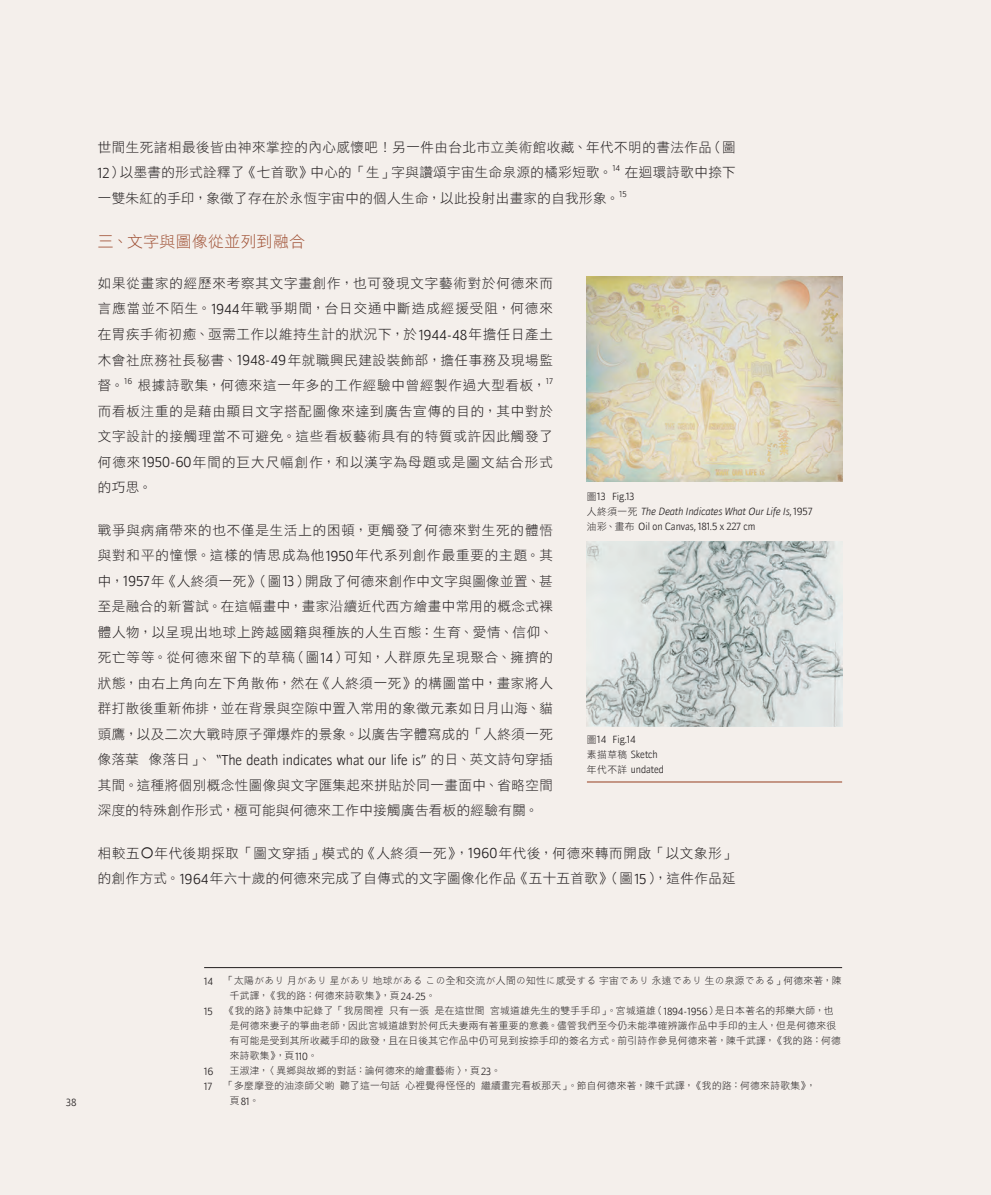
<style>
.page{position:relative;width:991px;height:1195px;background:#f4efeb}
.page>*{position:absolute;margin:0;border:0;box-sizing:border-box;transform-origin:0 0}
.t1{font:15.75px "DF Hei Std W3";letter-spacing:.03em;color:#a05236}
.t2{font:13.95px "Doradani Lt";color:#231f20}
.t3{font:13.5px/25.5px "DF Hei Std W3";letter-spacing:.035em;color:#231f20}
.t4{font:13.5px "DF Hei Std W3";letter-spacing:.055em;color:#231f20}
.t5{font:10.05px/15px "Doradani Lt";color:#231f20}
.t6{font:9.75px "DF Hei Std W3";letter-spacing:.03em;color:#231f20}
.t7{font:8.1px "Doradani Lt";letter-spacing:.035em;color:#231f20}
.s1{font-family:"Doradani Lt";font-size:13.95px}
.s2{font-family:"DF Hei Std W3";font-size:13.5px}
.s3{font-size:13.5px}
.s4{font-family:"C Hei HK";font-weight:800}
.s5{font-family:"DF Hei Std W3";font-size:9.75px}
.s6{font-style:italic}
.s7{font-family:"Doradani Lt";font-size:10.05px}
</style>
<div class="page">
<hr style="left:587px;top:781px;width:255px;height:1px;background:#a05236">
<img style="left:587px;top:277px;width:255px;height:205px">
<img style="left:587px;top:541px;width:255px;height:185px">
<hr style="left:204px;top:967px;width:638px;height:1px;background:#231f20">
<p class="t3" style="left:98px;top:134px;width:639px">世間生死諸相最後皆由神來掌控的內心感懷吧！另一件由台北市立美術館收藏、年代不明的書法作品（圖<br><span class="s1">12</span>）以墨書的形式詮釋了《七首歌》中心的「生」字與讚頌宇宙生命泉源的橘彩短歌。</p>
<p class="t7" style="left:613px;top:163px;width:9px">14</p>
<p class="t3" style="left:625px;top:160px;width:112px">在迴環詩歌中捺下</p>
<p class="t3" style="left:98px;top:185px;width:523px">一雙朱紅的手印，象徵了存在於永恆宇宙中的個人生命，以此投射出畫家的自我形象。</p>
<p class="t7" style="left:619px;top:189px;width:9px">15</p>
<p class="t1" style="left:98px;top:233px;width:209px">三、文字與圖像從並列到融合</p>
<p class="t3" style="left:98px;top:270px;width:457px;text-align:justify">如果從畫家的經歷來考察其文字畫創作，也可發現文字藝術對於何德來而言應當並不陌生。<span class="s1">1944</span>年戰爭期間，台日交通中斷造成經援受阻，何德來在胃疾手術初癒、亟需工作以維持生計的狀況下，於<span class="s1">1944-48</span>年擔任日產土木會社庶務社長秘書、<span class="s1">1948-49</span>年就職興民建設裝飾部，擔任事務及現場監督。</p>
<p class="t7" style="left:125px;top:376px;width:9px">16</p>
<p class="t4" style="left:138px;top:378px;width:410px">根據詩歌集，何德來這一年多的工作經驗中曾經製作過大型看板，</p>
<p class="t7" style="left:546px;top:376px;width:8px">17</p>
<p class="t3" style="left:98px;top:398px;width:457px;text-align:justify">而看板注重的是藉由顯目文字搭配圖像來達到廣告宣傳的目的，其中對於文字設計的接觸理當不可避免。這些看板藝術具有的特質或許因此觸發了何德來<span class="s1">1950-60</span>年間的巨大尺幅創作，和以漢字為母題或是圖文結合形式的巧思。</p>
<p class="t3" style="left:98px;top:517px;width:457px;text-align:justify">戰爭與病痛帶來的也不僅是生活上的困頓，更觸發了何德來對生死的體悟與對和平的憧憬。這樣的情思成為他<span class="s1">1950</span>年代系列創作最重要的主題。其中，<span class="s1">1957</span>年《人終須一死》（圖<span class="s1">13</span>）開啟了何德來創作中文字與圖像並置、甚至是融合的新嘗試。在這幅畫中，畫家沿續近代西方繪畫中常用的概念式裸體人物，以呈現出地球上跨越國籍與種族的人生百態：生育、愛情、信仰、死亡等等。從何德來留下的草稿（圖<span class="s1">14</span>）可知，人群原先呈現聚合、擁擠的狀態，由右上角向左下角散佈，然在《人終須一死》的構圖當中，畫家將人群打散後重新佈排，並在背景與空隙中置入常用的象徵元素如日月山海、貓頭鷹，以及二次大戰時原子彈爆炸的景象。以廣告字體寫成的「人終須一死</p>
<p class="t2" style="left:98px;top:751px;width:456px"><span class="s2">像落葉 像落日」、</span> <span class="s3">“</span>The death indicates what our life is<span class="s3">”</span> <span class="s2">的日、英文詩句穿插</span></p>
<p class="t3" style="left:98px;top:772px;width:457px">其間。這種將個別概念性圖像與文字匯集起來拼貼於同一畫面中、省略空間深度的特殊創作形式，極可能與何德來工作中接觸廣告看板的經驗有關。</p>
<p class="t3" style="left:98px;top:840px;width:639px">相較五<span class="s4">○</span>年代後期採取「圖文穿插」模式的《人終須一死》，<span class="s1">1960</span>年代後，何德來轉而開啟「以文象形」的創作方式。<span class="s1">1964</span>年六十歲的何德來完成了自傳式的文字圖像化作品《五十五首歌》（圖<span class="s1">15</span>），這件作品延</p>
<p class="t5" style="left:587px;top:489px;width:227px"><span class="s5">圖</span>13 Fig.13<br><span class="s5">人終須一死</span> <span class="s6">The Death Indicates What Our Life Is</span>, 1957<span class="s5">油彩、畫布</span> Oil on Canvas, 181.5 x 227 cm</p>
<p class="t5" style="left:587px;top:732px;width:79px"><span class="s5">圖</span>14 Fig.14<br><span class="s5">素描草稿</span> Sketch<span class="s5">年代不詳</span> undated</p>
<p class="t5" style="left:66px;top:1095px;width:12px">38</p>
<p class="t6" style="left:204px;top:975px;width:639px"><span class="s7">14</span> 「太陽があり月があり星があり地球があるこの全和交流が人間の知性に感受する宇宙であり永遠であり生の泉源である」何德來著，陳</p>
<p class="t6" style="left:230px;top:990px;width:207px">千武譯，《我的路：何德來詩歌集》，頁<span class="s7">24-25</span>。</p>
<p class="t6" style="left:204px;top:1005px;width:631px"><span class="s7">15</span> 《我的路》詩集中記錄了「我房間裡 只有一張 是在這世間 宮城道雄先生的雙手手印」。宮城道雄（<span class="s7">1894-1956</span>）是日本著名的邦樂大師，也</p>
<p class="t6" style="left:230px;top:1020px;width:608px">是何德來妻子的箏曲老師，因此宮城道雄對於何氏夫妻兩有著重要的意義。儘管我們至今仍未能準確辨識作品中手印的主人，但是何德來很</p>
<p class="t6" style="left:230px;top:1035px;width:613px">有可能是受到其所收藏手印的啟發，且在日後其它作品中仍可見到按捺手印的簽名方式。前引詩作參見何德來著，陳千武譯，《我的路：何德</p>
<p class="t6" style="left:230px;top:1050px;width:89px">來詩歌集》，頁<span class="s7">110</span>。</p>
<p class="t5" style="left:204px;top:1063px;width:11px">16</p>
<p class="t6" style="left:230px;top:1065px;width:273px">王淑津，〈異鄉與故鄉的對話：論何德來的繪畫藝術〉，頁<span class="s7">23</span>。</p>
<p class="t6" style="left:204px;top:1080px;width:613px"><span class="s7">17</span> 「多麼摩登的油漆師父喲 聽了這一句話 心裡覺得怪怪的 繼續畫完看板那天」。節自何德來著，陳千武譯，《我的路：何德來詩歌集》，</p>
<p class="t6" style="left:230px;top:1095px;width:31px">頁<span class="s7">81</span>。</p>
</div>
